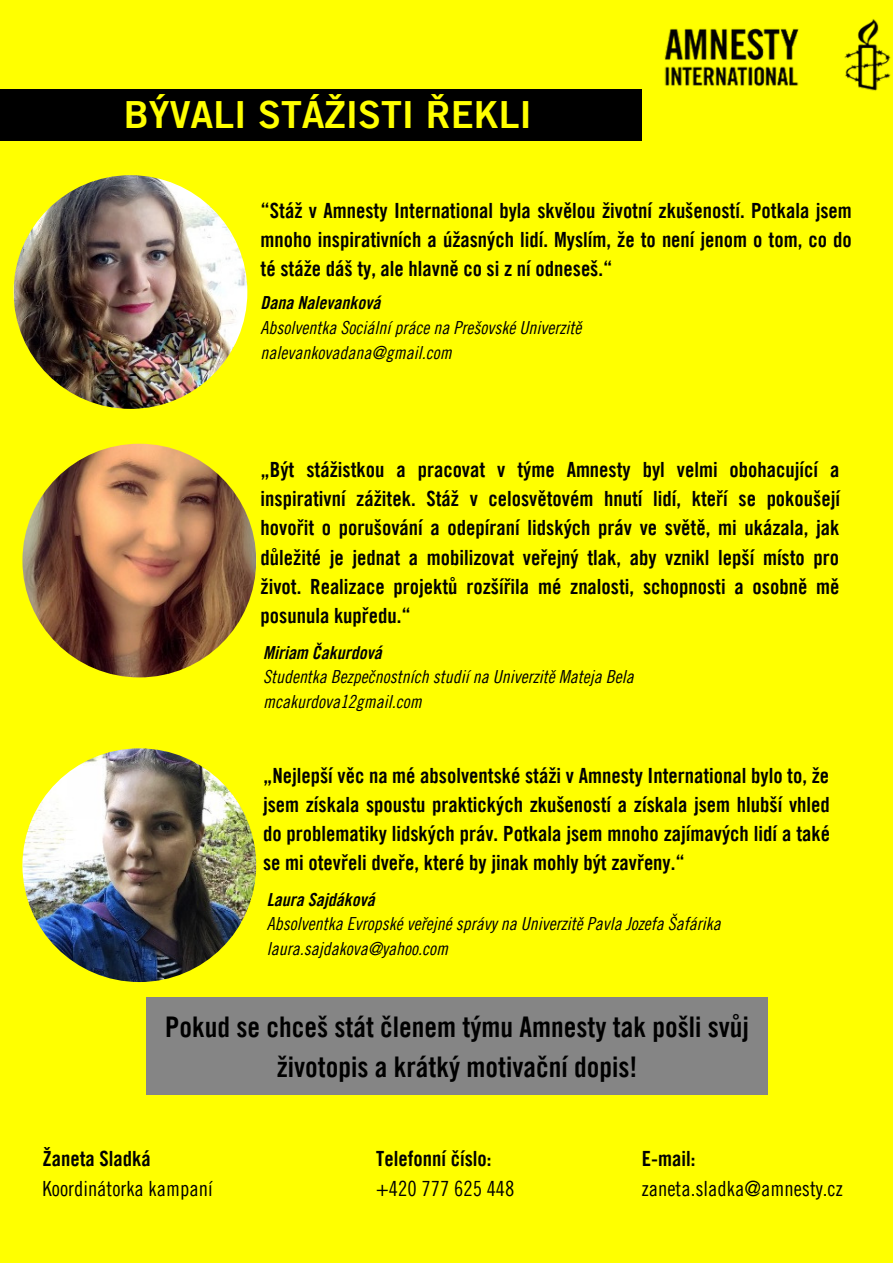
<style>
.page{position:relative;width:893px;height:1264px;background:#fff}
.page>*{position:absolute;margin:0;border:0;box-sizing:border-box;transform-origin:0 0}
.t1{font:37.5px "Amnesty Trade Gothic Bd 2";color:#ff0}
.t2{font:28.5px/39.3px "Amnesty Trade Gothic Bd Cn 20";color:#000;text-align:center}
.t3{font:21px/29.2px "Amnesty Trade Gothic Bd Cn 20";color:#000;text-align:justify}
.t4{font:21px "Amnesty Trade Gothic Cn 18";color:#000}
.t5{font:18px/24.8px "Amnesty Trade Gothic Cn 18 Obl";color:#000}
.t6{font:18px "Amnesty Trade Gothic Bd Cn 20 Ob";color:#000}
</style>
<div class="page">
<div style="left:0;top:0;width:892px;height:1262px;background:#ff0"></div>
<img style="left:664px;top:19px;width:227px;height:72px">
<img style="left:14px;top:175px;width:233px;height:234px;border-radius:50%">
<img style="left:22px;top:444px;width:234px;height:233px;border-radius:50%">
<img style="left:22px;top:748px;width:234px;height:234px;border-radius:50%">
<div style="left:0;top:89px;width:641px;height:52px;background:#000"></div>
<div style="left:146px;top:997px;width:622px;height:98px;background:#858585"></div>
<h1 class="t1" style="left:124px;top:92px;width:409px">BÝVALI STÁŽISTI ŘEKLI</h1>
<p class="t3" style="left:260px;top:195px;width:592px">“Stáž v Amnesty International byla skvělou životní zkušeností. Potkala jsem mnoho inspirativních a úžasných lidí. Myslím, že to není jenom o tom, co do té stáže dáš ty, ale hlavně co si z ní odneseš.“</p>
<p class="t6" style="left:260px;top:292px;width:121px">Dana Nalevanková</p>
<p class="t5" style="left:260px;top:315px;width:322px">Absolventka Sociální práce na Prešovské Univerzitě nalevankovadana@gmail.com</p>
<p class="t3" style="left:260px;top:454px;width:581px">„Být stážistkou a pracovat v týme Amnesty byl velmi obohacující a inspirativní zážitek. Stáž v celosvětovém hnutí lidí, kteří se pokoušejí hovořit o porušování a odepíraní lidských práv ve světě, mi ukázala, jak důležité je jednat a mobilizovat veřejný tlak, aby vznikl lepší místo pro život. Realizace projektů rozšířila mé znalosti, schopnosti a osobně mě posunula kupředu.“</p>
<p class="t6" style="left:263px;top:641px;width:120px">Miriam Čakurdová</p>
<p class="t5" style="left:263px;top:664px;width:372px">Studentka Bezpečnostních studií na Univerzitě Mateja Bela mcakurdova12gmail.com</p>
<p class="t3" style="left:263px;top:760px;width:568px">„Nejlepší věc na mé absolventské stáži v Amnesty International bylo to, že jsem získala spoustu praktických zkušeností a získala jsem hlubší vhled do problematiky lidských práv. Potkala jsem mnoho zajímavých lidí a také se mi otevřeli dveře, které by jinak mohly být zavřeny.“</p>
<p class="t6" style="left:267px;top:888px;width:109px">Laura Sajdáková</p>
<p class="t5" style="left:267px;top:911px;width:455px">Absolventka Evropské veřejné správy na Univerzitě Pavla Jozefa Šafárika laura.sajdakova@yahoo.com</p>
<h2 class="t2" style="left:165px;top:1006px;width:585px">Pokud se chceš stát členem týmu Amnesty tak pošli svůj životopis a krátký motivační dopis!</h2>
<p class="t3" style="left:43px;top:1143px;width:110px">Žaneta Sladká</p>
<p class="t4" style="left:43px;top:1175px;width:172px">Koordinátorka kampaní</p>
<p class="t3" style="left:376px;top:1143px;width:117px">Telefonní číslo:</p>
<p class="t4" style="left:376px;top:1175px;width:140px">+420 777 625 448</p>
<p class="t3" style="left:641px;top:1143px;width:55px">E-mail:</p>
<p class="t4" style="left:641px;top:1175px;width:202px">zaneta.sladka@amnesty.cz</p>
</div>
